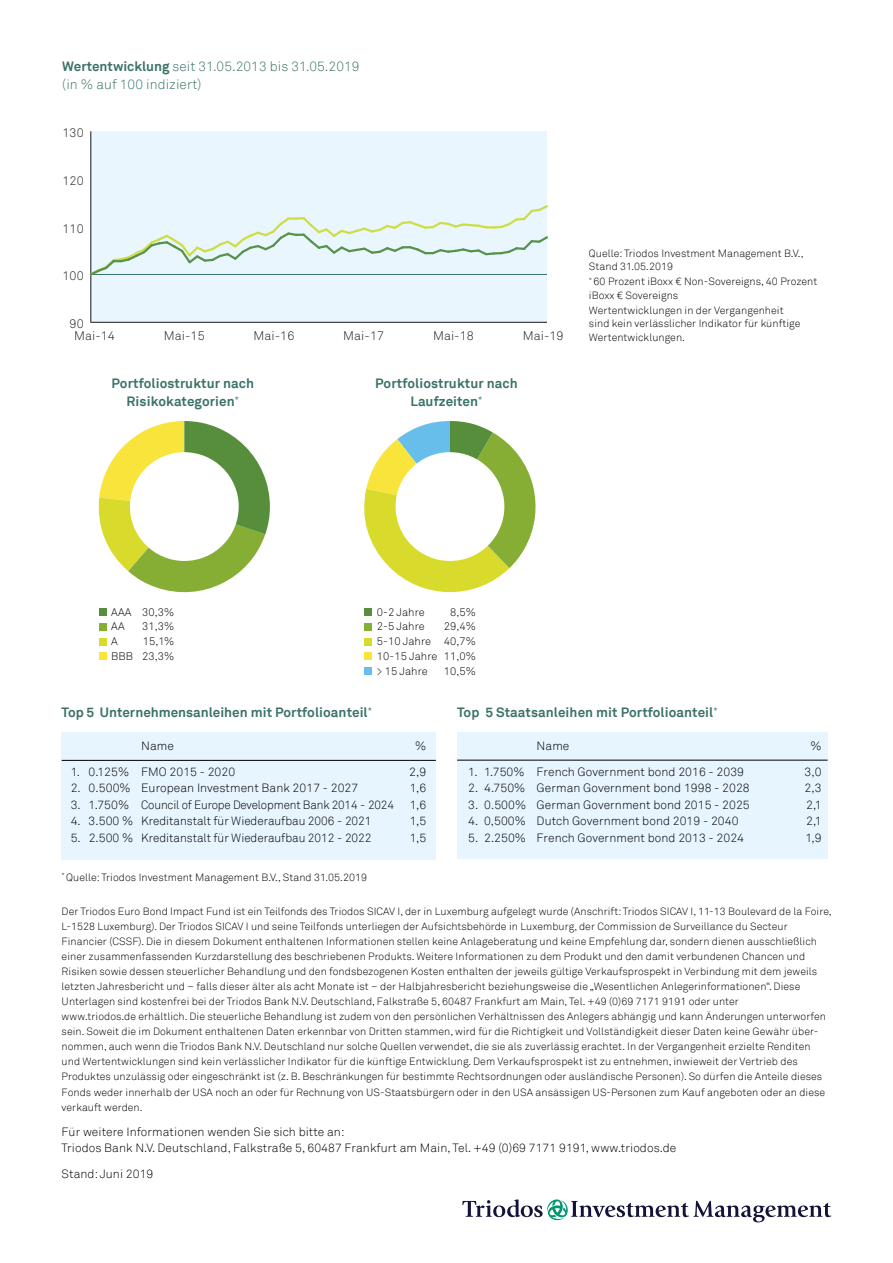
<style>
.page{position:relative;width:893px;height:1263px;background:#fff}
.page>*{position:absolute;margin:0;border:0;box-sizing:border-box;transform-origin:0 0}
.t1{font:700 13.5px/18px "Akkurat";letter-spacing:.005em;color:#3b7268;text-align:center}
.t2{font:300 13.5px/18px "Akkurat";letter-spacing:.005em;color:#3b7268}
.t3{font:12.3px "Akkurat Light Pro";letter-spacing:.005em;color:#1d1d1b}
.t4{font:300 12.3px "Akkurat";color:#000}
.t5{font:300 12px/16.5px "Akkurat";letter-spacing:.005em;color:#000}
.t6{font:12px "Akkurat Pro";letter-spacing:.005em;color:#2c7065}
.t7{font:12px "Akkurat Light Pro";letter-spacing:.005em;color:#2c7065}
.t8{font:10.95px/15px "Akkurat Light Pro";letter-spacing:.005em;color:#000;text-align:justify}
.t9{font:300 10.5px/15px "Akkurat";letter-spacing:.005em;color:#000}
.s1{font-weight:700}
</style>
<div class="page">
<div style="left:457px;top:733px;width:371px;height:126px;background:#e6f5fe"></div>
<hr style="left:457px;top:760px;width:371px;height:1px;background:#000">
<div style="left:62px;top:733px;width:374px;height:127px;background:#e6f5fe"></div>
<hr style="left:62px;top:760px;width:374px;height:1px;background:#000">
<svg style="left:364px;top:421px;width:172px;height:172px"></svg>
<div style="left:396px;top:452px;width:108px;height:109px;background:#fff;border-radius:50%"></div>
<div style="left:364px;top:638px;width:8px;height:7px;background:#d8da2c"></div>
<div style="left:364px;top:653px;width:8px;height:7px;background:#f9e43b"></div>
<div style="left:364px;top:667px;width:8px;height:8px;background:#67beeb"></div>
<div style="left:364px;top:623px;width:8px;height:7px;background:#86ad34"></div>
<div style="left:364px;top:608px;width:8px;height:7px;background:#568e3b"></div>
<svg style="left:98px;top:421px;width:172px;height:172px"></svg>
<div style="left:130px;top:452px;width:109px;height:109px;background:#fff;border-radius:50%"></div>
<div style="left:99px;top:638px;width:7px;height:7px;background:#d8da2c"></div>
<div style="left:99px;top:653px;width:7px;height:7px;background:#f9e43b"></div>
<div style="left:99px;top:623px;width:7px;height:7px;background:#86ad34"></div>
<div style="left:99px;top:608px;width:7px;height:7px;background:#568e3b"></div>
<div style="left:91px;top:131px;width:456px;height:191px;background:#eaf6fe"></div>
<hr style="left:91px;top:322px;width:456px;height:1px;background:#1a171b">
<hr style="left:91px;top:131px;width:1px;height:192px;background:#1a171b">
<svg style="left:89px;top:198px;width:459px;height:93px"></svg>
<svg style="left:462px;top:1199px;width:369px;height:23px"></svg>
<p class="t2" style="left:62px;top:58px;width:299px"><span class="s1">Wertentwicklung</span> seit 31.05.2013 bis 31.05.2019 (in % auf 100 indiziert)</p>
<p class="t4" style="left:62px;top:123px;width:23px">140</p>
<p class="t3" style="left:62px;top:125px;width:23px">130</p>
<p class="t3" style="left:62px;top:173px;width:23px">120</p>
<p class="t3" style="left:62px;top:221px;width:23px">110</p>
<p class="t3" style="left:62px;top:269px;width:23px">100</p>
<p class="t4" style="left:62px;top:276px;width:23px">100</p>
<p class="t4" style="left:70px;top:314px;width:16px">90</p>
<p class="t3" style="left:70px;top:317px;width:16px">90</p>
<p class="t4" style="left:75px;top:328px;width:40px">Okt 1</p>
<p class="t4" style="left:165px;top:328px;width:40px">Okt 2</p>
<p class="t4" style="left:254px;top:328px;width:40px">Okt 3</p>
<p class="t4" style="left:344px;top:328px;width:40px">Okt 4</p>
<p class="t4" style="left:434px;top:328px;width:40px">Okt 5</p>
<p class="t4" style="left:524px;top:328px;width:40px">Okt 6</p>
<p class="t3" style="left:74px;top:328px;width:42px">Mai-14</p>
<p class="t3" style="left:164px;top:328px;width:42px">Mai-15</p>
<p class="t3" style="left:254px;top:328px;width:42px">Mai-16</p>
<p class="t3" style="left:343px;top:328px;width:42px">Mai-17</p>
<p class="t3" style="left:433px;top:328px;width:42px">Mai-18</p>
<p class="t3" style="left:523px;top:328px;width:42px">Mai-19</p>
<p class="t1" style="left:112px;top:375px;width:144px">Portfoliostruktur nach<br>Risikokategorien<sup>*</sup></p>
<p class="t1" style="left:375px;top:375px;width:144px">Portfoliostruktur nach<br>Laufzeiten<sup>*</sup></p>
<p class="t6" style="left:364px;top:378px;width:60px">Laufzeiten</p>
<p class="t6" style="left:99px;top:378px;width:88px">Risikokategorie</p>
<p class="t7" style="left:99px;top:394px;width:103px">Stand 31-05-2019</p>
<p class="t9" style="left:589px;top:246px;width:216px;line-height:13.5px">Quelle: Triodos Investment Management B.V.,<br>Stand 31.05.2019</p>
<p class="t9" style="left:589px;top:275px;width:230px;line-height:13.5px"><sup>*</sup> 60 Prozent iBoxx € Non-Sovereigns, 40 Prozent iBoxx € Sovereigns</p>
<p class="t9" style="left:589px;top:303px;width:213px;line-height:13.5px">Wertentwicklungen in der Vergangenheit sind kein verlässlicher Indikator für künftige<br>Wertentwicklungen.</p>
<p class="t8" style="left:111px;top:604px;width:65px">AAA 30,3%<br>AA</p>
<p class="t8" style="left:142px;top:619px;width:34px">31,3%</p>
<p class="t8" style="left:111px;top:634px;width:65px;text-align:right">15,1%<br>BBB 23,3%</p>
<p class="t8" style="left:111px;top:634px;width:8px">A</p>
<p class="t8" style="left:377px;top:604px;width:49px">0-2 Jahre</p>
<p class="t8" style="left:450px;top:604px;width:27px">8,5%</p>
<p class="t8" style="left:377px;top:619px;width:49px">2-5 Jahre</p>
<p class="t8" style="left:377px;top:619px;width:100px;text-indent:67px">29,4% 5-10 Jahre 40,7% 10-15 Jahre 11,0% &gt; 15 Jahre</p>
<p class="t8" style="left:444px;top:664px;width:34px">10,5%</p>
<p class="t1" style="left:62px;top:703px;width:312px">Top 5 Unternehmensanleihen mit Portfolioanteil<sup>*</sup></p>
<p class="t5" style="left:141px;top:738px;width:34px">Name</p>
<p class="t5" style="left:415px;top:738px;width:13px">%</p>
<p class="t5" style="left:71px;top:763px;width:166px">1. 0.125% FMO 2015 - 2020</p>
<p class="t5" style="left:409px;top:763px;width:19px">2,9</p>
<p class="t5" style="left:71px;top:780px;width:289px">2. 0.500% European Investment Bank 2017 - 2027</p>
<p class="t5" style="left:410px;top:780px;width:18px">1,6</p>
<p class="t5" style="left:71px;top:796px;width:325px">3. 1.750% Council of Europe Development Bank 2014 - 2024</p>
<p class="t5" style="left:410px;top:796px;width:18px">1,6</p>
<p class="t5" style="left:71px;top:813px;width:302px">4. 3.500 % Kreditanstalt für Wiederaufbau 2006 - 2021</p>
<p class="t5" style="left:410px;top:813px;width:18px">1,5</p>
<p class="t5" style="left:71px;top:829px;width:302px">5. 2.500 % Kreditanstalt für Wiederaufbau 2012 - 2022</p>
<p class="t5" style="left:410px;top:829px;width:18px">1,5</p>
<p class="t9" style="left:62px;top:870px;width:307px"><sup>*</sup> Quelle: Triodos Investment Management B.V., Stand 31.05.2019</p>
<p class="t1" style="left:457px;top:703px;width:262px">Top 5 Staatsanleihen mit Portfolioanteil<sup>*</sup></p>
<p class="t5" style="left:537px;top:738px;width:34px">Name</p>
<p class="t5" style="left:810px;top:738px;width:13px">%</p>
<p class="t5" style="left:468px;top:763px;width:277px">1. 1.750% French Government bond 2016 - 2039</p>
<p class="t5" style="left:805px;top:763px;width:19px">3,0</p>
<p class="t5" style="left:468px;top:780px;width:283px">2. 4.750% German Government bond 1998 - 2028</p>
<p class="t5" style="left:805px;top:780px;width:19px">2,3</p>
<p class="t5" style="left:468px;top:796px;width:283px">3. 0.500% German Government bond 2015 - 2025</p>
<p class="t5" style="left:806px;top:796px;width:17px">2,1</p>
<p class="t5" style="left:468px;top:813px;width:272px">4. 0,500% Dutch Government bond 2019 - 2040</p>
<p class="t5" style="left:806px;top:813px;width:17px">2,1</p>
<p class="t5" style="left:468px;top:829px;width:277px">5. 2.250% French Government bond 2013 - 2024</p>
<p class="t5" style="left:805px;top:829px;width:18px">1,9</p>
<p class="t9" style="left:62px;top:904px;width:772px">Der Triodos Euro Bond Impact Fund ist ein Teilfonds des Triodos SICAV I, der in Luxemburg aufgelegt wurde (Anschrift: Triodos SICAV I, 11-13 Boulevard de la Foire, L-1528 Luxemburg). Der Triodos SICAV I und seine Teilfonds unterliegen der Aufsichtsbehörde in Luxemburg, der Commission de Surveillance du Secteur Financier (CSSF). Die in diesem Dokument enthaltenen Informationen stellen keine Anlageberatung und keine Empfehlung dar, sondern dienen ausschließlich einer zusammenfassenden Kurzdarstellung des beschriebenen Produkts. Weitere Informationen zu dem Produkt und den damit verbundenen Chancen und Risiken sowie dessen steuerlicher Behandlung und den fondsbezogenen Kosten enthalten der jeweils gültige Verkaufsprospekt in Verbindung mit dem jeweils letzten Jahresbericht und – falls dieser älter als acht Monate ist – der Halbjahresbericht beziehungsweise die „Wesentlichen Anlegerinformationen“. Diese Unterlagen sind kostenfrei bei der Triodos Bank N.V. Deutschland, Falkstraße 5, 60487 Frankfurt am Main, Tel. +49 (0)69 7171 9191 oder unter<br>www.triodos.de erhältlich. Die steuerliche Behandlung ist zudem von den persönlichen Verhältnissen des Anlegers abhängig und kann Änderungen unterworfen sein. Soweit die im Dokument enthaltenen Daten erkennbar von Dritten stammen, wird für die Richtigkeit und Vollständigkeit dieser Daten keine Gewähr über&shy;nommen, auch wenn die Triodos Bank N.V. Deutschland nur solche Quellen verwendet, die sie als zuverlässig erachtet. In der Vergangenheit erzielte Renditen<br>und Wertentwicklungen sind kein verlässlicher Indikator für die künftige Entwicklung. Dem Verkaufsprospekt ist zu entnehmen, inwieweit der Vertrieb des Produktes unzulässig oder eingeschränkt ist (z. B. Beschränkungen für bestimmte Rechtsordnungen oder ausländische Personen). So dürfen die Anteile dieses Fonds weder innerhalb der USA noch an oder für Rechnung von US-Staatsbürgern oder in den USA ansässigen US-Personen zum Kauf angeboten oder an diese verkauft werden.</p>
<p class="t5" style="left:62px;top:1124px;width:616px">Für weitere Informationen wenden Sie sich bitte an:<br>Triodos Bank N.V. Deutschland, Falkstraße 5, 60487 Frankfurt am Main, Tel. +49 (0)69 7171 9191, www.triodos.de</p>
<p class="t5" style="left:62px;top:1166px;width:93px">Stand: Juni 2019</p>
</div>
